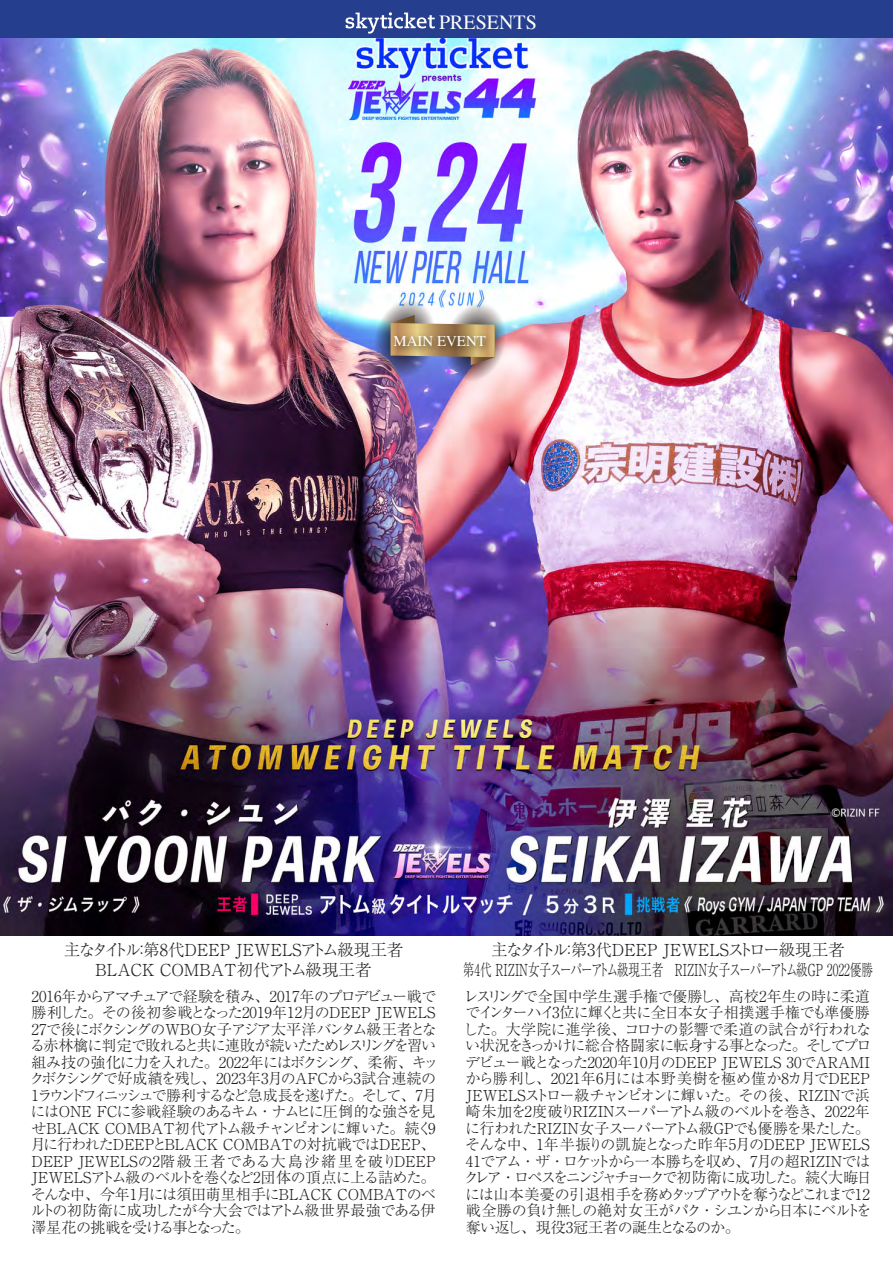
<style>
.page{position:relative;width:893px;height:1263px;background:#fff}
.page>*{position:absolute;margin:0;border:0;box-sizing:border-box;transform-origin:0 0}
.t1{font:20.1px "Times";color:#fff}
.t2{font:300 16.5px/19.8px "Ryumin Pro";color:#231f20;text-align:center}
.t3{font:300 15px/16.5px "Ryumin Pro";letter-spacing:-.04em;color:#231f20}
.t4{font:15px "Times";color:#fff}
</style>
<div class="page">
<img style="left:0;top:38px;width:893px;height:898px">
<div style="left:0;top:0;width:893px;height:38px;background:#253f8e"></div>
<img style="left:372px;top:297px;width:135px;height:86px">
<img style="left:386px;top:327px;width:111px;height:37px">
<svg style="left:346px;top:12px;width:89px;height:22px"></svg>
<h1 class="t1" style="left:439px;top:3px;width:99px">PRESENTS</h1>
<p class="t4" style="left:393px;top:327px;width:94px">MAIN EVENT</p>
<p class="t2" style="left:64px;top:939px;width:341px">主なタイトル：第8代DEEP JEWELSアトム級現王者<br>BLACK COMBAT初代アトム級現王者</p>
<p class="t2" style="left:463px;top:939px;width:412px">主なタイトル：第3代DEEP JEWELSストロー級現王者<br>第4代 RIZIN女子スーパーアトム級現王者　RIZIN女子スーパーアトム級GP 2022優勝</p>
<p class="t3" style="left:463px;top:987px;width:410px">レスリングで全国中学生選手権で優勝し、高校2年生の時に柔道でインターハイ3位に輝くと共に全日本女子相撲選手権でも準優勝した。大学院に進学後、コロナの影響で柔道の試合が行われない状況をきっかけに総合格闘家に転身する事となった。そしてプロデビュー戦となった2020年10月のDEEP JEWELS 30でARAMIから勝利し、2021年6月には本野美樹を極め僅か8カ月でDEEP JEWELSストロー級チャンピオンに輝いた。その後、RIZINで浜崎朱加を2度破りRIZINスーパーアトム級のベルトを巻き、2022年に行われたRIZIN女子スーパーアトム級GPでも優勝を果たした。そんな中、1年半振りの凱旋となった昨年5月のDEEP JEWELS 41でアム・ザ・ロケットから一本勝ちを収め、7月の超RIZINではクレア・ロペスをニンジャチョークで初防衛に成功した。続く大晦日には山本美憂の引退相手を務めタップアウトを奪うなどこれまで12戦全勝の負け無しの絶対女王がパク・シユンから日本にベルトを奪い返し、現役3冠王者の誕生となるのか。</p>
<p class="t3" style="left:30px;top:986px;width:410px">2016年からアマチュアで経験を積み、2017年のプロデビュー戦で勝利した。その後初参戦となった2019年12月のDEEP JEWELS 27で後にボクシングのWBO女子アジア太平洋バンタム級王者となる赤林檎に判定で敗れると共に連敗が続いたためレスリングを習い組み技の強化に力を入れた。2022年にはボクシング、柔術、キックボクシングで好成績を残し、2023年3月のAFCから3試合連続の1ラウンドフィニッシュで勝利するなど急成長を遂げた。そして、7月にはONE FCに参戦経験のあるキム・ナムヒに圧倒的な強さを見せBLACK COMBAT初代アトム級チャンピオンに輝いた。続く9月に行われたDEEPとBLACK COMBATの対抗戦ではDEEP、DEEP JEWELSの2階級王者である大島沙緒里を破りDEEP JEWELSアトム級のベルトを巻くなど2団体の頂点に上る詰めた。そんな中、今年1月には須田萌里相手にBLACK COMBATのベルトの初防衛に成功したが今大会ではアトム級世界最強である伊澤星花の挑戦を受ける事となった。</p>
</div>
